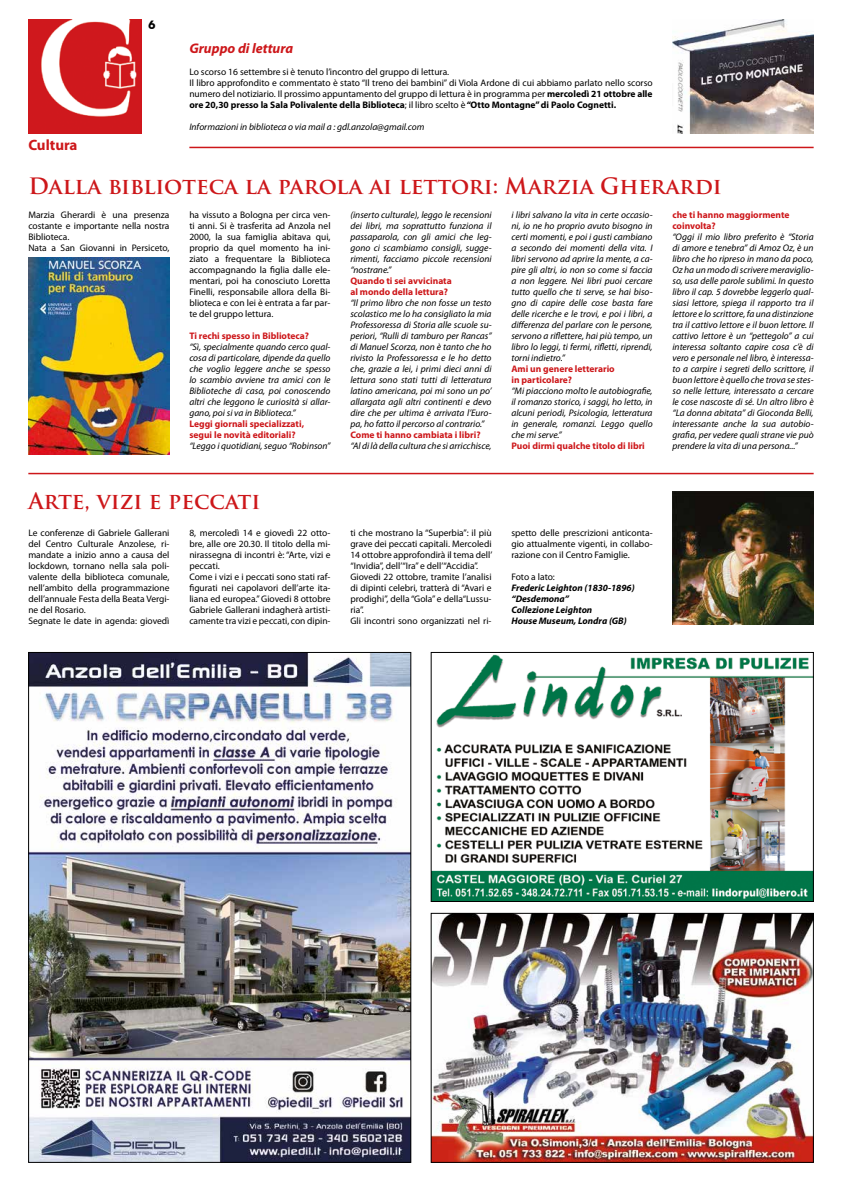
<style>
.page{position:relative;width:842px;height:1191px;background:#fff}
.page>*{position:absolute;margin:0;border:0;box-sizing:border-box;transform-origin:0 0}
.t1{font:700 22px "Trajan Pro";color:#cd171a}
.t2{font:700 15px "Myriad Pro";color:#cd171a}
.t3{font:italic 700 14px "Myriad Pro";color:#cd171a}
.t4{font:700 12px "Futura BT";color:#000}
.t5{font:italic 9.5px/11px "Myriad Pro";color:#000;text-align:justify}
.t6{font:9.5px/11px "Myriad Pro";color:#000}
.t7{font:700 9.5px/11px "Myriad Pro";color:#cd171a}
.t8{font:italic 700 9.5px/11px "Myriad Pro";color:#000}
.s1{font-weight:700}
</style>
<div class="page">
<hr style="left:189px;top:147px;width:625px;height:1px;background:#cd171a">
<img style="left:28px;top:20px;width:114px;height:113px">
<img style="left:30px;top:654px;width:379px;height:506px">
<img style="left:433px;top:915px;width:379px;height:245px">
<div style="left:431px;top:913px;width:383px;height:249px;border:1px solid #000"></div>
<img style="left:433px;top:654px;width:379px;height:245px">
<div style="left:431px;top:652px;width:383px;height:249px;border:1px solid #000"></div>
<img style="left:672px;top:20px;width:142px;height:113px">
<hr style="left:28px;top:473px;width:786px;height:1px;background:#cd171a">
<img style="left:672px;top:492px;width:142px;height:132px">
<img style="left:28px;top:257px;width:142px;height:197px">
<h2 class="t2" style="left:28px;top:135px;width:51px">Cultura</h2>
<p class="t4" style="left:148px;top:17px;width:9px">6</p>
<h3 class="t3" style="left:189px;top:39px;width:105px">Gruppo di lettura</h3>
<p class="t6" style="left:189px;top:66px;width:465px">Lo scorso 16 settembre si è tenuto l’incontro del gruppo di lettura.<br>Il libro approfondito e commentato è stato “Il treno dei bambini” di Viola Ardone di cui abbiamo parlato nello scorso numero del notiziario. Il prossimo appuntamento del gruppo di lettura è in programma per <span class="s1">mercoledì 21 ottobre alle ore 20,30 presso la Sala Polivalente della Biblioteca</span>; il libro scelto è <span class="s1">“Otto Montagne” di Paolo Cognetti.</span></p>
<p class="t5" style="left:189px;top:121px;width:237px">Informazioni in biblioteca o via mail a : gdl.anzola@gmail.com</p>
<h1 class="t1" style="left:28px;top:172px;width:695px">Dalla biblioteca la parola ai lettori: Marzia Gherardi</h1>
<p class="t6" style="left:28px;top:209px;width:143px">Marzia Gherardi è una presenza costante e importante nella nostra<br>Biblioteca.<br>Nata a San Giovanni in Persiceto,</p>
<p class="t6" style="left:189px;top:209px;width:143px;text-align:justify">ha vissuto a Bologna per circa ven&shy;ti anni. Si è trasferita ad Anzola nel 2000, la sua famiglia abitava qui, proprio da quel momento ha ini&shy;ziato a frequentare la Biblioteca accompagnando la figlia dalle ele&shy;mentari, poi ha conosciuto Loretta Finelli, responsabile allora della Bi&shy;blioteca e con lei è entrata a far par&shy;te del gruppo lettura.</p>
<p class="t7" style="left:189px;top:330px;width:121px">Ti rechi spesso in Biblioteca?</p>
<p class="t5" style="left:189px;top:341px;width:143px">“Sì, specialmente quando cerco qual&shy;cosa di particolare, dipende da quello che voglio leggere anche se spesso lo scambio avviene tra amici con le Biblioteche di casa, poi conoscendo altri che leggono le curiosità si allar&shy;gano, poi si va in Biblioteca.”</p>
<p class="t7" style="left:189px;top:418px;width:116px">Leggi giornali specializzati, segui le novità editoriali?</p>
<p class="t5" style="left:189px;top:440px;width:143px">“Leggo i quotidiani, seguo “Robinson”</p>
<p class="t5" style="left:350px;top:209px;width:143px">(inserto culturale), leggo le recensioni dei libri, ma soprattutto funziona il passaparola, con gli amici che leg&shy;gono ci scambiamo consigli, sugge&shy;rimenti, facciamo piccole recensioni “nostrane.”</p>
<p class="t7" style="left:350px;top:275px;width:103px">Quando ti sei avvicinata al mondo della lettura?</p>
<p class="t5" style="left:350px;top:297px;width:143px">“Il primo libro che non fosse un testo scolastico me lo ha consigliato la mia Professoressa di Storia alle scuole su&shy;periori, “Rulli di tamburo per Rancas” di Manuel Scorza, non è tanto che ho rivisto la Professoressa e le ho detto che, grazie a lei, i primi dieci anni di lettura sono stati tutti di letteratura latino americana, poi mi sono un po’ allargata agli altri continenti e devo dire che per ultima è arrivata l’Euro&shy;pa, ho fatto il percorso al contrario.”</p>
<p class="t7" style="left:350px;top:429px;width:132px">Come ti hanno cambiata i libri?</p>
<p class="t5" style="left:350px;top:440px;width:143px">“Al di là della cultura che si arricchisce,</p>
<p class="t5" style="left:511px;top:209px;width:143px">i libri salvano la vita in certe occasio&shy;ni, io ne ho proprio avuto bisogno in certi momenti, e poi i gusti cambiano a secondo dei momenti della vita. I libri servono ad aprire la mente, a ca&shy;pire gli altri, io non so come si faccia a non leggere. Nei libri puoi cercare tutto quello che ti serve, se hai biso&shy;gno di capire delle cose basta fare delle ricerche e le trovi, e poi i libri, a differenza del parlare con le persone, servono a riflettere, hai più tempo, un libro lo leggi, ti fermi, rifletti, riprendi, torni indietro.”</p>
<p class="t7" style="left:511px;top:363px;width:105px">Ami un genere letterario in particolare?</p>
<p class="t5" style="left:511px;top:385px;width:143px">“Mi piacciono molto le autobiografie, il romanzo storico, i saggi, ho letto, in alcuni periodi, Psicologia, letteratura in generale, romanzi. Leggo quello che mi serve.”</p>
<p class="t7" style="left:511px;top:440px;width:135px">Puoi dirmi qualche titolo di libri</p>
<p class="t7" style="left:672px;top:209px;width:119px">che ti hanno maggiormente coinvolta?</p>
<p class="t5" style="left:672px;top:231px;width:143px">“Oggi il mio libro preferito è “Storia di amore e tenebra” di Amoz Oz, è un libro che ho ripreso in mano da poco, Oz ha un modo di scrivere meraviglio&shy;so, usa delle parole sublimi. In questo libro il cap. 5 dovrebbe leggerlo qual&shy;siasi lettore, spiega il rapporto tra il lettore e lo scrittore, fa una distinzione tra il cattivo lettore e il buon lettore. Il cattivo lettore è un “pettegolo” a cui interessa soltanto capire cosa c’è di vero e personale nel libro, è interessa&shy;to a carpire i segreti dello scrittore, il buon lettore è quello che trova se stes&shy;so nelle letture, interessato a cercare le cose nascoste di sé. Un altro libro è “La donna abitata” di Gioconda Belli, interessante anche la sua autobio&shy;grafia, per vedere quali strane vie può prendere la vita di una persona...”</p>
<h1 class="t1" style="left:28px;top:487px;width:234px">Arte, vizi e peccati</h1>
<p class="t6" style="left:28px;top:527px;width:143px">Le conferenze di Gabriele Gallerani del Centro Culturale Anzolese, ri&shy;mandate a inizio anno a causa del lockdown, tornano nella sala poli&shy;valente della biblioteca comunale, nell’ambito della programmazione dell’annuale Festa della Beata Vergi&shy;ne del Rosario.<br>Segnate le date in agenda: giovedì</p>
<p class="t6" style="left:189px;top:527px;width:143px">8, mercoledì 14 e giovedì 22 otto&shy;bre, alle ore 20.30. Il titolo della mi&shy;nirassegna di incontri è: “Arte, vizi e peccati.<br>Come i vizi e i peccati sono stati raf&shy;figurati nei capolavori dell’arte ita&shy;liana ed europea.” Giovedi 8 ottobre Gabriele Gallerani indagherà artisti&shy;camente tra vizi e peccati, con dipin-</p>
<p class="t6" style="left:350px;top:527px;width:143px">ti che mostrano la “Superbia”: il più grave dei peccati capitali. Mercoledi 14 ottobre approfondirà il tema dell’ “Invidia”, dell’“Ira” e dell’“Accidia”.<br>Giovedi 22 ottobre, tramite l’analisi di dipinti celebri, tratterà di “Avari e prodighi”, della “Gola” e della“Lussu&shy;ria”.<br>Gli incontri sono organizzati nel ri-</p>
<p class="t6" style="left:511px;top:527px;width:143px;text-align:justify">spetto delle prescrizioni anticonta&shy;gio attualmente vigenti, in collabo&shy;razione con il Centro Famiglie.</p>
<p class="t6" style="left:511px;top:571px;width:45px">Foto a lato:</p>
<p class="t8" style="left:511px;top:582px;width:125px">Frederic Leighton (1830-1896) “Desdemona”<br>Collezione Leighton<br>House Museum, Londra (GB)</p>
</div>
